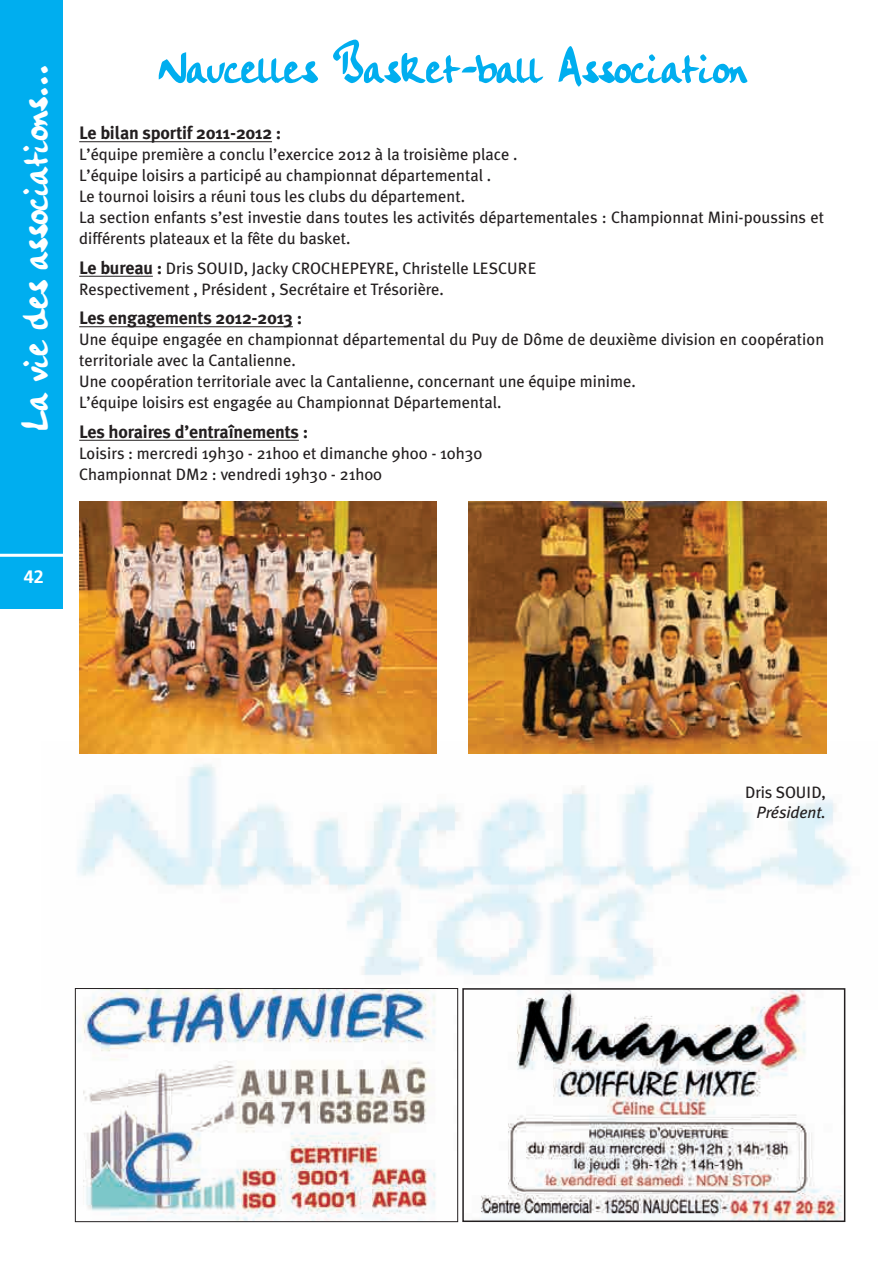
<style>
.page{position:relative;width:889px;height:1268px;background:#fff}
.page>*{position:absolute;margin:0;border:0;box-sizing:border-box;transform-origin:0 0}
.t1{font:52.5px "City Art Script SSK";color:#00aeef}
.t2{font:45px "City Art Script SSK";letter-spacing:-.01em;color:#fff}
.t3{font:700 18px "Meta Plus";letter-spacing:-.01em;color:#231f20}
.t4{font:700 18px "Frutiger";color:#fff}
.t5{font:16.5px/21px "Meta Plus";color:#231f20}
.t6{font:italic 16.5px "Meta Plus";letter-spacing:-.01em;color:#231f20}
.s1{font-weight:700;font-size:18px}
</style>
<div class="page">
<img style="left:74px;top:741px;width:776px;height:268px">
<div style="left:0;top:0;width:63px;height:609px;background:#00aeef"></div>
<hr style="left:0;top:554px;width:73px;height:3px;background:#fff">
<hr style="left:79px;top:141px;width:193px;height:1px;background:#231f20">
<hr style="left:79px;top:276px;width:74px;height:1px;background:#231f20">
<hr style="left:79px;top:326px;width:214px;height:1px;background:#231f20">
<hr style="left:79px;top:440px;width:220px;height:1px;background:#231f20">
<img style="left:80px;top:501px;width:356px;height:252px">
<img style="left:468px;top:501px;width:357px;height:252px">
<img style="left:77px;top:990px;width:379px;height:230px">
<div style="left:75px;top:988px;width:383px;height:234px;border:1px solid #231f20"></div>
<img style="left:465px;top:991px;width:377px;height:228px">
<div style="left:462px;top:988px;width:383px;height:234px;border:2px solid #231f20"></div>
<h2 class="t2" style="left:6px;top:432px;width:370px;rotate:-90deg">La vie des associations...</h2>
<h1 class="t1" style="left:156px;top:34px;width:592px">Naucelles Basket-ball Association</h1>
<p class="t3" style="left:79px;top:122px;width:203px">Le bilan sportif 2011-2012 :</p>
<p class="t5" style="left:79px;top:144px;width:746px">L’équipe première a conclu l’exercice 2012 à la troisième place .<br>L’équipe loisirs a participé au championnat départemental .<br>Le tournoi loisirs a réuni tous les clubs du département.<br>La section enfants s’est investie dans toutes les activités départementales : Championnat Mini-poussins et différents plateaux et la fête du basket.</p>
<p class="t5" style="left:79px;top:257px;width:458px"><span class="s1">Le bureau :</span> Dris SOUID, Jacky CROCHEPEYRE, Christelle LESCURE<br>Respectivement , Président , Secrétaire et Trésorière.</p>
<p class="t3" style="left:79px;top:307px;width:224px">Les engagements 2012-2013 :</p>
<p class="t5" style="left:79px;top:329px;width:746px">Une équipe engagée en championnat départemental du Puy de Dôme de deuxième division en coopération territoriale avec la Cantalienne.<br>Une coopération territoriale avec la Cantalienne, concernant une équipe minime.<br>L’équipe loisirs est engagée au Championnat Départemental.</p>
<p class="t3" style="left:79px;top:421px;width:230px">Les horaires d’entraînements :</p>
<p class="t5" style="left:79px;top:442px;width:404px">Loisirs : mercredi 19h30 - 21h00 et dimanche 9h00 - 10h30<br>Championnat DM2 : vendredi 19h30 - 21h00</p>
<p class="t4" style="left:24px;top:569px;width:21px">42</p>
<p class="t5" style="left:744px;top:781px;width:82px">Dris SOUID,</p>
<p class="t6" style="left:756px;top:802px;width:71px">Président.</p>
</div>
